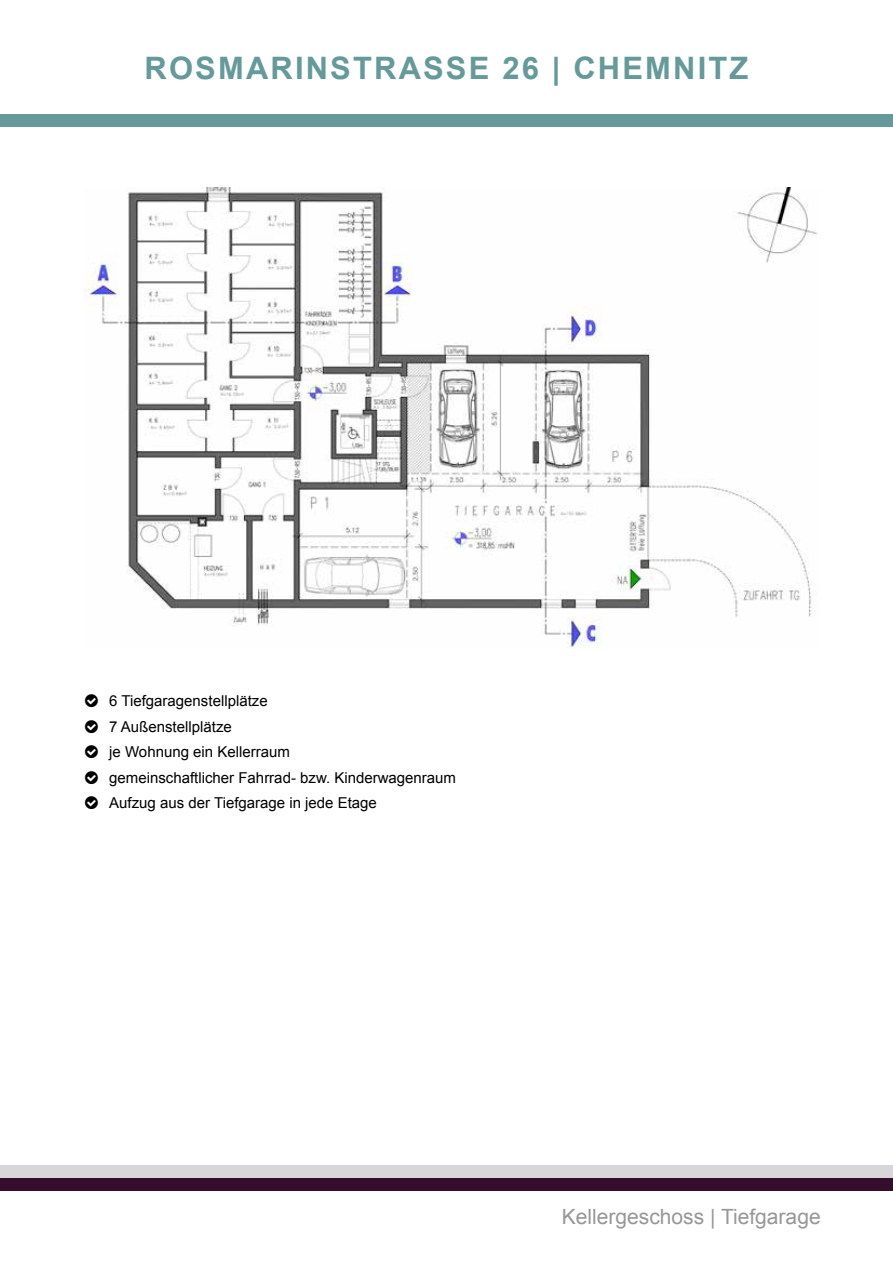
<style>
.page{position:relative;width:893px;height:1263px;background:#fff}
.page>*{position:absolute;margin:0;border:0;box-sizing:border-box;transform-origin:0 0}
.t1{font:700 30.9px "Arial";letter-spacing:.07em;color:#699}
.t2{font:21px "Arial";color:#989797}
.t3{font:15px/25.5px "Arial";color:#000}
</style>
<div class="page">
<div style="left:0;top:1165px;width:893px;height:26px;background:#d8d6db"></div>
<div style="left:0;top:114px;width:893px;height:13px;background:#699"></div>
<div style="left:0;top:1178px;width:893px;height:13px;background:#360e2d"></div>
<img style="left:85px;top:187px;width:733px;height:461px">
<h1 class="t1" style="left:145px;top:47px;width:605px">ROSMARINSTRASSE 26 | CHEMNITZ</h1>
<p class="t3" style="left:109px;top:688px;width:348px">6 Tiefgaragenstellplätze<br>7 Außenstellplätze<br>je Wohnung ein Kellerraum<br>gemeinschaftlicher Fahrrad- bzw. Kinderwagenraum Aufzug aus der Tiefgarage in jede Etage</p>
<h2 class="t2" style="left:562px;top:1203px;width:260px">Kellergeschoss | Tiefgarage</h2>
</div>
